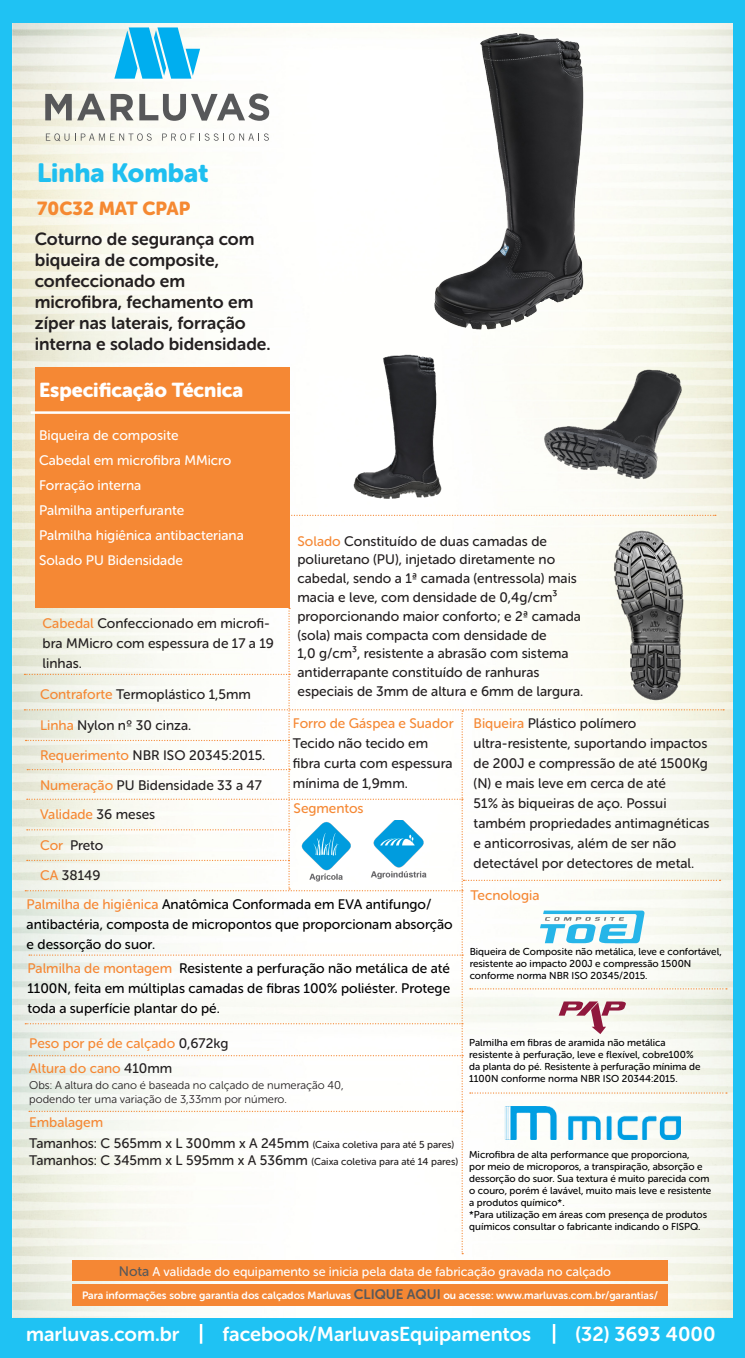
<style>
.page{position:relative;width:745px;height:1358px;background:#fff}
.page>*{position:absolute;margin:0;border:0;box-sizing:border-box;transform-origin:0 0}
.t1{font:26.25px "Museo Sans Rounded 900";color:#1fbff0}
.t2{font:20px "Museo Sans Rounded 700";color:#fff}
.t3{font:20px "Museo Sans Rounded 900";color:#fff}
.t4{font:18.75px "Museo Sans Rounded 900";color:#f58932}
.t5{font:17.5px/21px "Museo Sans Rounded 700";color:#231f20}
.t6{font:13.75px/20px "Museo Sans Rounded 500";color:#231f20}
.t7{font:13.75px/20px "Museo Sans Rounded 500";color:#000001}
.t8{font:13.75px "Museo Sans Rounded 500";color:#fff}
.t9{font:13.75px "Museo Sans Rounded 500";color:#f58834}
.t10{font:12.75px "Museo Sans Rounded 500";color:#fff}
.t11{font:11.25px "Museo Sans Rounded 300";color:#231f20}
.t12{font:10.62px "Museo Sans Rounded 700";color:#fff}
.t13{font:10px/12px "Museo Sans Rounded 500";color:#000001}
.s1{color:#f58834}
.s2{color:#231f20}
.s3{color:#f58734}
.s4{font-size:10px}
.s5{font-size:13.75px;color:#57585a}
</style>
<div class="page">
<div style="left:0;top:0;width:744px;height:1357px;background:#1fc2f3"></div>
<img style="left:12px;top:23px;width:720px;height:1294px">
<div style="left:35px;top:368px;width:254px;height:239px;background:#f58834"></div>
<hr style="left:31px;top:411px;width:266px;height:3px;background:#fff">
<svg style="left:289px;top:514px;width:426px;height:2px"></svg>
<img style="left:330px;top:27px;width:355px;height:315px">
<img style="left:317px;top:342px;width:167px;height:167px">
<img style="left:528px;top:342px;width:167px;height:167px">
<img style="left:611px;top:525px;width:79px;height:82px">
<div style="left:72px;top:1260px;width:595px;height:20px;background:#f58734"></div>
<div style="left:72px;top:1283px;width:595px;height:22px;background:#f58734"></div>
<svg style="left:114px;top:27px;width:86px;height:52px;background:#50c6f0"></svg>
<svg style="left:45px;top:94px;width:60px;height:26px;background:#a6a7a2"></svg>
<svg style="left:111px;top:94px;width:22px;height:26px"></svg>
<svg style="left:139px;top:93px;width:130px;height:28px;background:#b7b8b7"></svg>
<svg style="left:46px;top:133px;width:23px;height:8px"></svg>
<svg style="left:75px;top:133px;width:77px;height:8px"></svg>
<svg style="left:162px;top:133px;width:107px;height:8px"></svg>
<hr style="left:200px;top:1323px;width:2px;height:20px;background:#fff">
<hr style="left:552px;top:1323px;width:3px;height:20px;background:#fff">
<svg style="left:24px;top:607px;width:702px;height:646px;background:#f4f6f2"></svg>
<p class="t1" style="left:37px;top:158px;width:173px">Linha Kombat</p>
<p class="t4" style="left:37px;top:198px;width:154px">70C32 MAT CPAP</p>
<p class="t5" style="left:35px;top:228px;width:221px">Coturno de segurança com biqueira de composite,</p>
<p class="t5" style="left:35px;top:270px;width:152px">confeccionado em</p>
<p class="t5" style="left:35px;top:291px;width:220px">microfibra, fechamento em zíper nas laterais, forração</p>
<p class="t5" style="left:35px;top:333px;width:237px">interna e solado bidensidade.</p>
<p class="t3" style="left:39px;top:379px;width:206px">Especificação Técnica</p>
<p class="t8" style="left:39px;top:427px;width:141px">Biqueira de composite</p>
<p class="t8" style="left:39px;top:452px;width:194px">Cabedal em microfibra MMicro</p>
<p class="t8" style="left:39px;top:477px;width:104px">Forração interna</p>
<p class="t8" style="left:39px;top:502px;width:147px">Palmilha antiperfurante</p>
<p class="t8" style="left:39px;top:527px;width:206px">Palmilha higiênica antibacteriana</p>
<p class="t8" style="left:39px;top:552px;width:145px">Solado PU Bidensidade</p>
<p class="t6" style="left:297px;top:531px;width:251px"><span class="s1">Solado</span> Constituído de duas camadas de</p>
<p class="t6" style="left:297px;top:550px;width:285px;line-height:18.8px">poliuretano (PU), injetado diretamente no cabedal, sendo a 1ª camada (entressola) mais macia e leve, com densidade de 0,4g/cm³ proporcionando maior conforto; e 2ª camada (sola) mais compacta com densidade de</p>
<p class="t6" style="left:297px;top:643px;width:272px">1,0 g/cm³, resistente a abrasão com sistema</p>
<p class="t6" style="left:297px;top:662px;width:243px">antiderrapante constituído de ranhuras</p>
<p class="t6" style="left:297px;top:681px;width:287px">especiais de 3mm de altura e 6mm de largura.</p>
<p class="t6" style="left:43px;top:613px;width:233px"><span class="s1">Cabedal</span> Confeccionado em microfi&shy;bra MMicro com espessura de 17 a 19 linhas.</p>
<p class="t6" style="left:40px;top:683px;width:212px"><span class="s1">Contraforte</span> Termoplástico 1,5mm</p>
<p class="t6" style="left:40px;top:715px;width:153px"><span class="s1">Linha</span> Nylon nº 30 cinza.</p>
<p class="t6" style="left:40px;top:745px;width:227px"><span class="s1">Requerimento</span> NBR ISO 20345:2015.</p>
<p class="t6" style="left:40px;top:774px;width:223px"><span class="s1">Numeração</span> PU Bidensidade 33 a 47</p>
<p class="t9" style="left:40px;top:806px;width:117px">Validade <span class="s2">36 meses</span></p>
<p class="t6" style="left:40px;top:835px;width:65px"><span class="s1">Cor</span> Preto</p>
<p class="t6" style="left:40px;top:865px;width:62px"><span class="s1">CA</span> 38149</p>
<p class="t7" style="left:27px;top:893px;width:427px"><span class="s3">Palmilha de higiênica</span> Anatômica Conformada em EVA antifungo/ antibactéria, composta de micropontos que proporcionam absorção e dessorção do suor.</p>
<p class="t9" style="left:293px;top:715px;width:162px">Forro de Gáspea e Suador</p>
<p class="t6" style="left:293px;top:733px;width:161px">Tecido não tecido em fibra curta com espessura mínima de 1,9mm.</p>
<p class="t6" style="left:473px;top:713px;width:164px"><span class="s1">Biqueira</span> Plástico polímero</p>
<p class="t6" style="left:473px;top:733px;width:235px;text-align:justify">ultra-resistente, suportando impactos de 200J e compressão de até 1500Kg (N) e mais leve em cerca de até</p>
<p class="t6" style="left:473px;top:793px;width:237px">51% às biqueiras de aço. Possui também propriedades antimagnéticas e anticorrosivas, além de ser não detectável por detectores de metal.</p>
<p class="t9" style="left:293px;top:800px;width:71px">Segmentos</p>
<p class="t9" style="left:470px;top:887px;width:70px">Tecnologia</p>
<p class="t13" style="left:469px;top:945px;width:253px">Biqueira de Composite não metálica, leve e confortável, resistente ao impacto 200J e compressão 1500N conforme norma NBR ISO 20345/2015.</p>
<p class="t7" style="left:27px;top:958px;width:424px;text-align:justify"><span class="s3">Palmilha de montagem</span> Resistente a perfuração não metálica de até 1100N, feita em múltiplas camadas de fibras 100% poliéster. Protege toda a superfície plantar do pé.</p>
<p class="t9" style="left:29px;top:1035px;width:200px">Peso por pé de calçado <span class="s2">0,672kg</span></p>
<p class="t9" style="left:29px;top:1060px;width:144px">Altura do cano <span class="s2">410mm</span></p>
<p class="t13" style="left:469px;top:1036px;width:198px">Palmilha em fibras de aramida não metálica</p>
<p class="t13" style="left:469px;top:1048px;width:233px">resistente à perfuração, leve e flexível, cobre100% da planta do pé. Resistente à perfuração mínima de<br>1100N conforme norma NBR ISO 20344:2015.</p>
<p class="t11" style="left:29px;top:1078px;width:316px">Obs: A altura do cano é baseada no calçado de numeração 40,</p>
<p class="t11" style="left:29px;top:1092px;width:259px">podendo ter uma variação de 3,33mm por número.</p>
<p class="t9" style="left:29px;top:1114px;width:75px">Embalagem</p>
<p class="t6" style="left:29px;top:1133px;width:426px">Tamanhos: C 565mm x L 300mm x A 245mm <span class="s4">(Caixa coletiva para até 5 pares)</span></p>
<p class="t6" style="left:29px;top:1149px;width:430px">Tamanhos: C 345mm x L 595mm x A 536mm <span class="s4">(Caixa coletiva para até 14 pares)</span></p>
<p class="t13" style="left:469px;top:1148px;width:243px">Microfibra de alta performance que proporciona,<br>por meio de microporos, a transpiração, absorção e dessorção do suor. Sua textura é muito parecida com o couro, porém é lavável, muito mais leve e resistente a produtos químico*.</p>
<p class="t13" style="left:469px;top:1208px;width:239px">*Para utilização em áreas com presença de produtos químicos consultar o fabricante indicando o FISPQ.</p>
<p class="t10" style="left:119px;top:1264px;width:493px"><span class="s5">Nota</span> A validade do equipamento se inicia pela data de fabricação gravada no calçado</p>
<p class="t12" style="left:82px;top:1289px;width:577px">Para informações sobre garantia dos calçados Marluvas <span class="s5">CLIQUE AQUI</span> ou acesse: www.marluvas.com.br/garantias/</p>
<p class="t2" style="left:26px;top:1322px;width:155px">marluvas.com.br</p>
<p class="t2" style="left:222px;top:1322px;width:310px">facebook/MarluvasEquipamentos</p>
<p class="t2" style="left:575px;top:1322px;width:141px">(32) 3693 4000</p>
</div>
